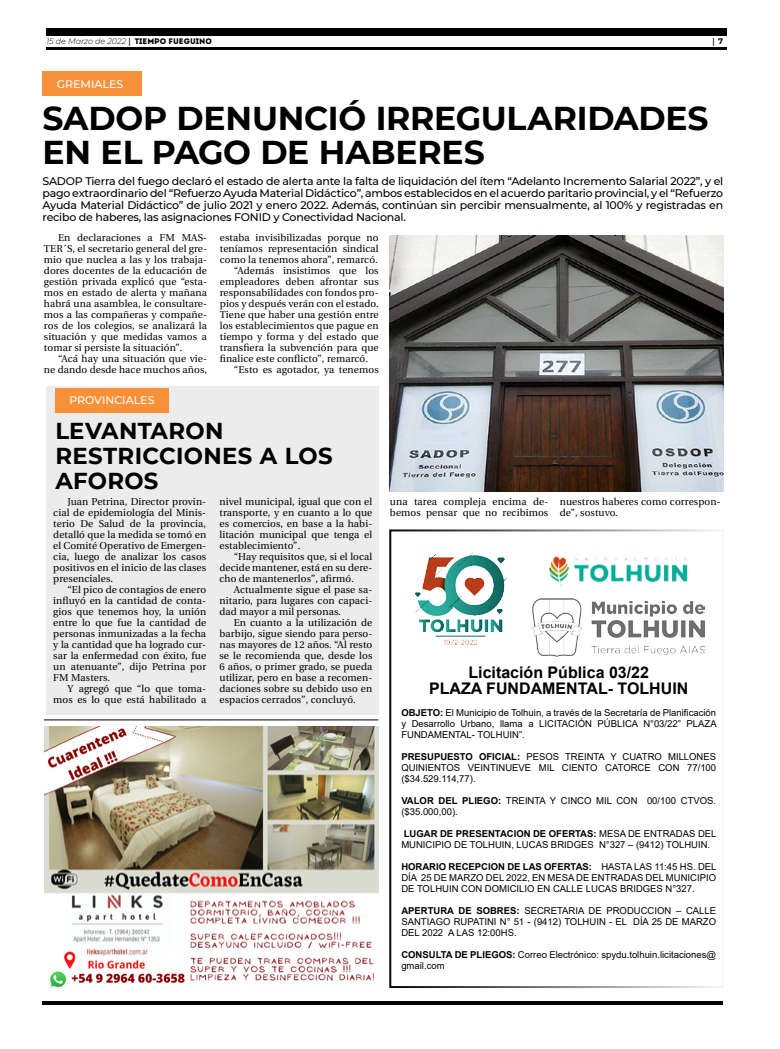
<style>
.page{position:relative;width:780px;height:1049px;background:#fff}
.page>*{position:absolute;margin:0;border:0;box-sizing:border-box;transform-origin:0 0}
.t1{font:700 33px/34px "Montserrat";letter-spacing:-.01em;color:#000}
.t2{font:700 23px/25px "Montserrat";letter-spacing:.015em;color:#000}
.t3{font:700 16px/16px "Arial";color:#000;text-align:center}
.t4{font:500 11px/12px "Montserrat";letter-spacing:-.02em;color:#000;text-align:justify}
.t5{font:500 11px "Montserrat";color:#fff}
.t6{font:10px/11px "Utopia";letter-spacing:.01em;color:#000;text-align:justify}
.t7{font:9.5px/11px "Arial";color:#000;text-align:justify}
.t8{font:italic 300 8px "Montserrat";color:#000}
.t9{font:700 8px "Utopia";color:#000}
.s1{font-family:"Utopia";font-weight:700;font-style:normal}
.s2{font-family:"Intro";font-weight:400;font-style:normal}
.s3{font-family:"Montserrat"}
.s4{font-weight:700}
</style>
<div class="page">
<hr style="left:46px;top:48px;width:680px;height:2px;background:#000">
<div style="left:46px;top:28px;width:680px;height:7px;background:#000"></div>
<hr style="left:43px;top:1001px;width:680px;height:4px;background:#000">
<div style="left:43px;top:72px;width:99px;height:24px;background:#f79139"></div>
<img style="left:415px;top:552px;width:92px;height:93px">
<img style="left:549px;top:556px;width:139px;height:31px">
<img style="left:531px;top:598px;width:174px;height:58px">
<div style="left:46px;top:386px;width:332px;height:328px;background:#ececed"></div>
<div style="left:55px;top:388px;width:114px;height:24px;background:#f79139"></div>
<img style="left:44px;top:726px;width:334px;height:263px">
<hr style="left:44px;top:719px;width:334px;height:1px;background:#000">
<img style="left:389px;top:235px;width:334px;height:257px">
<p class="t8" style="left:46px;top:36px;width:167px">15 de Marzo de 2022 <span class="s1">|</span> <span class="s2">TIEMPO FUEGUINO</span></p>
<p class="t9" style="left:712px;top:37px;width:12px">| <span class="s3">7</span></p>
<p class="t5" style="left:57px;top:76px;width:68px">GREMIALES</p>
<h1 class="t1" style="left:43px;top:100px;width:667px">SADOP DENUNCIÓ IRREGULARIDADES<br>EN EL PAGO DE HABERES</h1>
<p class="t4" style="left:43px;top:175px;width:682px">SADOP Tierra del fuego declaró el estado de alerta ante la falta de liquidación del ítem “Adelanto Incremento Salarial 2022”, y el pago extraordinario del “Refuerzo Ayuda Material Didáctico”, ambos establecidos en el acuerdo paritario provincial, y el “Refuerzo Ayuda Material Didáctico” de julio 2021 y enero 2022. Además, continúan sin percibir mensualmente, al 100% y registradas en recibo de haberes, las asignaciones FONID y Conectividad Nacional.</p>
<p class="t6" style="left:44px;top:232px;width:165px;text-indent:14px">En declaraciones a FM MAS-TER´S, el secretario general del gre&shy;mio que nuclea a las y los trabaja&shy;dores docentes de la educación de gestión privada explicó que “esta&shy;mos en estado de alerta y mañana habrá una asamblea, le consultare&shy;mos a las compañeras y compañe&shy;ros de los colegios, se analizará la situación y que medidas vamos a tomar si persiste la situación”.</p>
<p class="t6" style="left:44px;top:353px;width:165px;text-align:right">“Acá hay una situación que vie-<br>ne dando desde hace muchos años,</p>
<p class="t5" style="left:69px;top:392px;width:86px">PROVINCIALES</p>
<p class="t6" style="left:220px;top:232px;width:160px">estaba invisibilizadas porque no</p>
<p class="t6" style="left:220px;top:243px;width:160px">teníamos representación sindical</p>
<p class="t6" style="left:220px;top:254px;width:159px">como la tenemos ahora”, remarcó.</p>
<p class="t6" style="left:234px;top:265px;width:146px">“Además insistimos que los</p>
<p class="t6" style="left:220px;top:276px;width:160px">empleadores deben afrontar sus</p>
<p class="t6" style="left:220px;top:287px;width:160px">responsabilidades con fondos pro-</p>
<p class="t6" style="left:220px;top:298px;width:160px">pios y después verán con el estado.</p>
<p class="t6" style="left:220px;top:309px;width:160px">Tiene que haber una gestión entre</p>
<p class="t6" style="left:220px;top:320px;width:160px">los establecimientos que pague en</p>
<p class="t6" style="left:220px;top:331px;width:160px">tiempo y forma y del estado que</p>
<p class="t6" style="left:220px;top:342px;width:160px">transfiera la subvención para que</p>
<p class="t6" style="left:220px;top:353px;width:150px">finalice este conflicto”, remarcó.</p>
<p class="t6" style="left:234px;top:364px;width:146px">“Esto es agotador, ya tenemos</p>
<h2 class="t2" style="left:55px;top:417px;width:279px">LEVANTARON<br>RESTRICCIONES A LOS<br>AFOROS</h2>
<p class="t6" style="left:53px;top:496px;width:154px;text-indent:14px">Juan Petrina, Director provin&shy;cial de epidemiología del Minis&shy;terio De Salud de la provincia, detalló que la medida se tomó en el Comité Operativo de Emergen&shy;cia, luego de analizar los casos positivos en el inicio de las clases presenciales.</p>
<p class="t6" style="left:53px;top:584px;width:154px;text-indent:14px">“El pico de contagios de enero influyó en la cantidad de conta&shy;gios que tenemos hoy, la unión entre lo que fue la cantidad de personas inmunizadas a la fecha y la cantidad que ha logrado cur&shy;sar la enfermedad con éxito, fue un atenuante”, dijo Petrina por FM Masters.</p>
<p class="t6" style="left:53px;top:683px;width:154px;text-align:right">Y agregó que “lo que toma&shy;mos es lo que está habilitado a</p>
<p class="t6" style="left:219px;top:496px;width:154px">nivel municipal, igual que con el transporte, y en cuanto a lo que es comercios, en base a la habi&shy;litación municipal que tenga el establecimiento”.</p>
<p class="t6" style="left:219px;top:551px;width:154px;text-indent:14px">“Hay requisitos que, si el local decide mantener, está en su dere&shy;cho de mantenerlos”, afirmó.</p>
<p class="t6" style="left:219px;top:584px;width:154px;text-indent:14px">Actualmente sigue el pase sa&shy;nitario, para lugares con capaci&shy;dad mayor a mil personas.</p>
<p class="t6" style="left:219px;top:617px;width:154px;text-indent:14px">En cuanto a la utilización de barbijo, sigue siendo para perso&shy;nas mayores de 12 años. “Al resto se le recomienda que, desde los 6 años, o primer grado, se pueda utilizar, pero en base a recomen&shy;daciones sobre su debido uso en espacios cerrados”, concluyó.</p>
<p class="t6" style="left:390px;top:496px;width:160px">una tarea compleja encima de&shy;bemos pensar que no recibimos</p>
<p class="t6" style="left:559px;top:496px;width:162px">nuestros haberes como correspon&shy;de”, sostuvo.</p>
<h3 class="t3" style="left:429px;top:664px;width:261px">Licitación Pública 03/22<br>PLAZA FUNDAMENTAL- TOLHUIN</h3>
<p class="t7" style="left:401px;top:707px;width:317px"><span class="s4">OBJETO:</span> El Municipio de Tolhuin, a través de la Secretaría de Planificación y Desarrollo Urbano, llama a LICITACIÓN PÚBLICA N°03/22” PLAZA FUNDAMENTAL- TOLHUIN”.</p>
<p class="t7" style="left:401px;top:751px;width:316px"><span class="s4">PRESUPUESTO OFICIAL:</span> PESOS TREINTA Y CUATRO MILLONES QUINIENTOS VEINTINUEVE MIL CIENTO CATORCE CON 77/100 ($34.529.114,77).</p>
<p class="t7" style="left:401px;top:795px;width:316px"><span class="s4">VALOR DEL PLIEGO:</span> TREINTA Y CINCO MIL CON 00/100 CTVOS. ($35.000,00).</p>
<p class="t7" style="left:401px;top:828px;width:316px"><span class="s4">LUGAR DE PRESENTACION DE OFERTAS:</span> MESA DE ENTRADAS DEL<br>MUNICIPIO DE TOLHUIN, LUCAS BRIDGES N°327 – (9412) TOLHUIN.</p>
<p class="t7" style="left:401px;top:861px;width:316px"><span class="s4">HORARIO RECEPCION DE LAS OFERTAS:</span> HASTA LAS 11:45 HS. DEL DÍA 25 DE MARZO DEL 2022, EN MESA DE ENTRADAS DEL MUNICIPIO DE TOLHUIN CON DOMICILIO EN CALLE LUCAS BRIDGES N°327.</p>
<p class="t7" style="left:401px;top:905px;width:316px"><span class="s4">APERTURA DE SOBRES:</span> SECRETARIA DE PRODUCCION – CALLE SANTIAGO RUPATINI N° 51 - (9412) TOLHUIN - EL DÍA 25 DE MARZO DEL 2022 A LAS 12:00HS.</p>
<p class="t7" style="left:401px;top:949px;width:316px"><span class="s4">CONSULTA DE PLIEGOS:</span> Correo Electrónico: spydu.tolhuin.licitaciones@ gmail.com</p>
</div>
